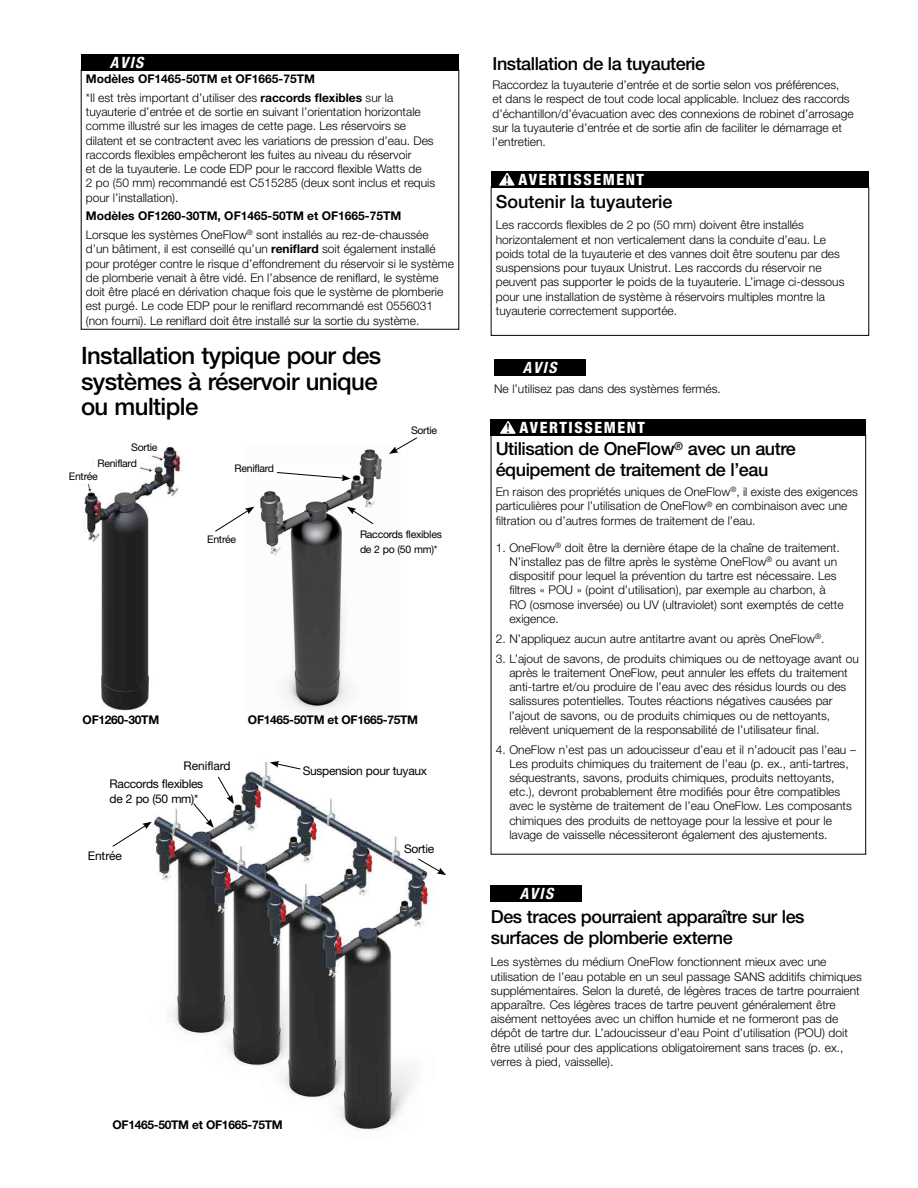
<style>
.page{position:relative;width:918px;height:1188px;background:#fff}
.page>*{position:absolute;margin:0;border:0;box-sizing:border-box;transform-origin:0 0}
.t1{font:500 24px/25.5px "Helvetica Neue LT Std";letter-spacing:-.025em;color:#000}
.t2{font:500 18px/21px "Helvetica Neue LT Std";letter-spacing:-.025em;color:#000}
.t3{font:500 18px "Helvetica Neue LT Std";color:#000}
.t4{font:800 condensed 15.6px "Helvetica Neue LT Std";letter-spacing:.1em;color:#fff}
.t5{font:italic 700 condensed 15.6px "Helvetica Neue LT Std";letter-spacing:.1em;color:#fff}
.t6{font:300 12px/14.2px "Helvetica Neue LT Std";color:#000}
.t7{font:700 12px/18.8px "Helvetica Neue LT Std";color:#000}
.t8{font:12px/15px "Helvetica Neue LT Std";letter-spacing:-.025em;color:#000}
.t9{font:700 12px "Helvetica Neue LT Std";letter-spacing:-.025em;color:#000}
.t10{font:12px "Helvetica Neue LT Std";letter-spacing:-.005em;color:#000}
.t11{font:10.5px/15px "Helvetica Neue LT Std";letter-spacing:-.025em;color:#000}
.s1{font-weight:300}
.s2{font-weight:700}
.s3{font-family:"Minion Pro";font-weight:600;font-stretch:normal;font-size:14.55px;color:#000}
.s4{font-family:"Minion Pro Semibold Subh";font-weight:400;font-stretch:normal;font-size:14.55px;color:#000}
</style>
<div class="page">
<img style="left:253px;top:449px;width:129px;height:262px">
<svg style="left:277px;top:472px;width:74px;height:9px"></svg>
<div style="left:494px;top:359px;width:91px;height:17px;background:#000"></div>
<div style="left:491px;top:885px;width:91px;height:17px;background:#000"></div>
<img style="left:150px;top:762px;width:284px;height:369px">
<svg style="left:112px;top:822px;width:40px;height:25px"></svg>
<svg style="left:215px;top:507px;width:39px;height:25px"></svg>
<svg style="left:193px;top:776px;width:41px;height:52px"></svg>
<svg style="left:270px;top:761px;width:31px;height:9px"></svg>
<svg style="left:347px;top:507px;width:27px;height:17px"></svg>
<svg style="left:418px;top:858px;width:28px;height:17px"></svg>
<svg style="left:389px;top:437px;width:29px;height:17px"></svg>
<div style="left:491px;top:419px;width:375px;height:17px;background:#000"></div>
<svg style="left:500px;top:421px;width:16px;height:13px"></svg>
<div style="left:81px;top:54px;width:378px;height:17px;background:#000"></div>
<div style="left:491px;top:171px;width:378px;height:17px;background:#000"></div>
<svg style="left:499px;top:173px;width:16px;height:13px"></svg>
<div style="left:491px;top:187px;width:378px;height:149px;border:1px solid #000"></div>
<img style="left:84px;top:447px;width:100px;height:264px">
<div style="left:62px;top:472px;width:36px;height:12px;background:#fff"></div>
<div style="left:94px;top:459px;width:46px;height:9px;background:#fff"></div>
<div style="left:131px;top:444px;width:31px;height:11px;background:#fff"></div>
<h3 class="t5" style="left:110px;top:53px;width:35px">AVIS</h3>
<p class="t7" style="left:86px;top:69px;width:309px">Modèles OF1465-50TM et OF1665-75TM<br><span class="s1">*Il est très important d’utiliser des</span> raccords flexibles <span class="s1">sur la</span></p>
<p class="t6" style="left:86px;top:104px;width:351px">tuyauterie d’entrée et de sortie en suivant l’orientation horizontale comme illustré sur les images de cette page. Les réservoirs se dilatent et se contractent avec les variations de pression d’eau. Des raccords flexibles empêcheront les fuites au niveau du réservoir<br>et de la tuyauterie. Le code EDP pour le raccord flexible Watts de<br>2 po (50 mm) recommandé est C515285 (deux sont inclus et requis pour l’installation).</p>
<p class="t6" style="left:86px;top:206px;width:344px;line-height:18.8px"><span class="s2">Modèles OF1260-30TM, OF1465-50TM et OF1665-75TM<br></span>Lorsque les systèmes OneFlow<sup>®</sup> sont installés au rez-de-chaussée</p>
<p class="t6" style="left:86px;top:242px;width:370px">d’un bâtiment, il est conseillé qu’un <span class="s2">reniflard</span> soit également installé pour protéger contre le risque d’effondrement du réservoir si le système de plomberie venait à être vidé. En l’absence de reniflard, le système doit être placé en dérivation chaque fois que le système de plomberie est purgé. Le code EDP pour le reniflard recommandé est 0556031 (non fourni). Le reniflard doit être installé sur la sortie du système.</p>
<h1 class="t1" style="left:81px;top:343px;width:302px">Installation typique pour des systèmes à réservoir unique ou multiple</h1>
<p class="t11" style="left:131px;top:440px;width:28px">Sortie</p>
<p class="t11" style="left:97px;top:456px;width:41px">Reniflard</p>
<p class="t11" style="left:69px;top:468px;width:30px">Entrée</p>
<p class="t11" style="left:235px;top:461px;width:41px">Reniflard</p>
<p class="t11" style="left:411px;top:423px;width:28px">Sortie</p>
<p class="t11" style="left:207px;top:531px;width:30px">Entrée</p>
<p class="t11" style="left:360px;top:527px;width:83px">Raccords flexibles de 2 po (50 mm)*</p>
<p class="t9" style="left:83px;top:713px;width:78px">OF1260-30TM</p>
<p class="t9" style="left:248px;top:713px;width:172px">OF1465-50TM et OF1665-75TM</p>
<p class="t10" style="left:184px;top:759px;width:49px">Reniflard</p>
<p class="t8" style="left:110px;top:776px;width:95px">Raccords flexibles de 2 po (50 mm)*</p>
<p class="t8" style="left:88px;top:848px;width:36px">Entrée</p>
<p class="t8" style="left:303px;top:763px;width:126px">Suspension pour tuyaux</p>
<p class="t8" style="left:404px;top:842px;width:32px">Sortie</p>
<p class="t9" style="left:113px;top:1117px;width:172px">OF1465-50TM et OF1665-75TM</p>
<h2 class="t2" style="left:492px;top:53px;width:214px">Installation de la tuyauterie</h2>
<p class="t6" style="left:492px;top:77px;width:363px">Raccordez la tuyauterie d’entrée et de sortie selon vos préférences,<br>et dans le respect de tout code local applicable. Incluez des raccords d’échantillon/d’évacuation avec des connexions de robinet d’arrosage sur la tuyauterie d’entrée et de sortie afin de faciliter le démarrage et l’entretien.</p>
<h3 class="t4" style="left:505px;top:170px;width:140px"><span class="s3">!</span> AVERTISSEMENT</h3>
<h2 class="t3" style="left:496px;top:191px;width:178px">Soutenir la tuyauterie</h2>
<p class="t6" style="left:496px;top:218px;width:350px">Les raccords flexibles de 2 po (50 mm) doivent être installés horizontalement et non verticalement dans la conduite d’eau. Le poids total de la tuyauterie et des vannes doit être soutenu par des suspensions pour tuyaux Unistrut. Les raccords du réservoir ne peuvent pas supporter le poids de la tuyauterie. L’image ci-dessous pour une installation de système à réservoirs multiples montre la tuyauterie correctement supportée.</p>
<h3 class="t5" style="left:523px;top:358px;width:35px">AVIS</h3>
<p class="t6" style="left:494px;top:381px;width:228px">Ne l’utilisez pas dans des systèmes fermés.</p>
<h3 class="t4" style="left:506px;top:418px;width:140px"><span class="s4">!</span> AVERTISSEMENT</h3>
<h2 class="t2" style="left:496px;top:438px;width:302px">Utilisation de OneFlow<sup>®</sup> avec un autre équipement de traitement de l’eau</h2>
<p class="t6" style="left:496px;top:484px;width:364px">En raison des propriétés uniques de OneFlow<sup>®</sup>, il existe des exigences particulières pour l’utilisation de OneFlow<sup>®</sup> en combinaison avec une filtration ou d’autres formes de traitement de l’eau.</p>
<p class="t6" style="left:509px;top:540px;width:336px;text-indent:-14px">1. OneFlow<sup>®</sup> doit être la dernière étape de la chaîne de traitement.<br>N’installez pas de filtre après le système OneFlow<sup>®</sup> ou avant un dispositif pour lequel la prévention du tartre est nécessaire. Les filtres « POU » (point d’utilisation), par exemple au charbon, à RO (osmose inversée) ou UV (ultraviolet) sont exemptés de cette exigence.</p>
<p class="t6" style="left:496px;top:631px;width:330px">2. N’appliquez aucun autre antitartre avant ou après OneFlow<sup>®</sup>.</p>
<p class="t6" style="left:509px;top:651px;width:351px;text-indent:-14px">3. L’ajout de savons, de produits chimiques ou de nettoyage avant ou après le traitement OneFlow, peut annuler les effets du traitement anti-tartre et/ou produire de l’eau avec des résidus lourds ou des salissures potentielles. Toutes réactions négatives causées par l’ajout de savons, ou de produits chimiques ou de nettoyants, relèvent uniquement de la responsabilité de l’utilisateur final.</p>
<p class="t6" style="left:509px;top:742px;width:348px;text-indent:-14px">4. OneFlow n’est pas un adoucisseur d’eau et il n’adoucit pas l’eau – Les produits chimiques du traitement de l’eau (p. ex., anti-tartres, séquestrants, savons, produits chimiques, produits nettoyants, etc.), devront probablement être modifiés pour être compatibles avec le système de traitement de l’eau OneFlow. Les composants chimiques des produits de nettoyage pour la lessive et pour le lavage de vaisselle nécessiteront également des ajustements.</p>
<h3 class="t5" style="left:520px;top:884px;width:35px">AVIS</h3>
<h2 class="t2" style="left:491px;top:906px;width:315px">Des traces pourraient apparaître sur les surfaces de plomberie externe</h2>
<p class="t6" style="left:491px;top:955px;width:372px">Les systèmes du médium OneFlow fonctionnent mieux avec une utilisation de l’eau potable en un seul passage SANS additifs chimiques supplémentaires. Selon la dureté, de légères traces de tartre pourraient apparaître. Ces légères traces de tartre peuvent généralement être aisément nettoyées avec un chiffon humide et ne formeront pas de dépôt de tartre dur. L’adoucisseur d’eau Point d’utilisation (POU) doit être utilisé pour des applications obligatoirement sans traces (p. ex., verres à pied, vaisselle).</p>
</div>
